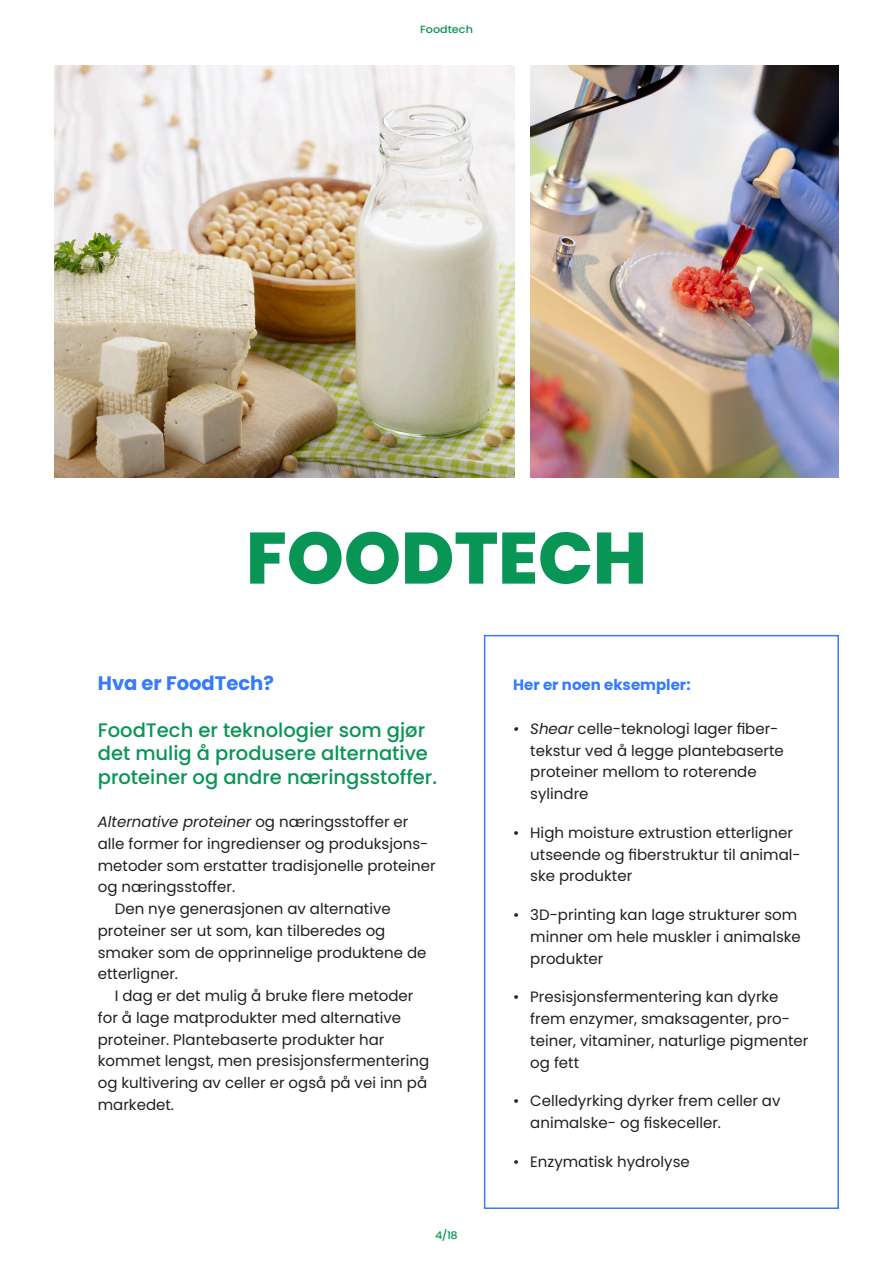
<style>
.page{position:relative;width:893px;height:1263px;background:#fff}
.page>*{position:absolute;margin:0;border:0;box-sizing:border-box;transform-origin:0 0}
.t1{font:800 72.6px "Poppins";color:#099556}
.t2{font:500 19.5px/23.4px "Poppins";color:#099556}
.t3{font:700 19.5px "Poppins";color:#367aff}
.t4{font:15px/21.8px "Poppins";color:#231f20}
.t5{font:italic 15px "Poppins";color:#231f20}
.t6{font:700 15px "Poppins";color:#367aff}
.t7{font:500 10.5px "Poppins";color:#099556;scale:1.07 1}
.s1{font-style:normal}
.s2{font-style:italic}
</style>
<div class="page">
<img style="left:530px;top:66px;width:309px;height:412px">
<img style="left:54px;top:66px;width:460px;height:412px">
<div style="left:484px;top:635px;width:355px;height:574px;border:2px solid #367aff"></div>
<p class="t7" style="left:420px;top:23px;width:51px">Foodtech</p>
<h1 class="t1" style="left:246px;top:516px;width:402px">FOODTECH</h1>
<h2 class="t3" style="left:98px;top:672px;width:178px">Hva er FoodTech?</h2>
<h2 class="t2" style="left:98px;top:718px;width:341px">FoodTech er teknologier som gjør det mulig å produsere alternative proteiner og andre næringsstoffer.</h2>
<p class="t5" style="left:98px;top:813px;width:312px">Alternative proteiner <span class="s1">og næringsstoffer er</span></p>
<p class="t4" style="left:98px;top:833px;width:332px">alle former for ingredienser og produksjons-</p>
<p class="t4" style="left:98px;top:854px;width:339px">metoder som erstatter tradisjonelle proteiner</p>
<p class="t4" style="left:98px;top:876px;width:139px">og næringsstoffer.</p>
<p class="t4" style="left:115px;top:898px;width:277px">Den nye generasjonen av alternative</p>
<p class="t4" style="left:98px;top:920px;width:289px">proteiner ser ut som, kan tilberedes og</p>
<p class="t4" style="left:98px;top:941px;width:330px">smaker som de opprinnelige produktene de</p>
<p class="t4" style="left:98px;top:963px;width:82px">etterligner.</p>
<p class="t4" style="left:115px;top:985px;width:300px">I dag er det mulig å bruke flere metoder</p>
<p class="t4" style="left:98px;top:1007px;width:305px">for å lage matprodukter med alternative</p>
<p class="t4" style="left:98px;top:1028px;width:288px">proteiner. Plantebaserte produkter har</p>
<p class="t4" style="left:98px;top:1050px;width:333px">kommet lengst, men presisjonsfermentering</p>
<p class="t4" style="left:98px;top:1072px;width:331px">og kultivering av celler er også på vei inn på</p>
<p class="t4" style="left:98px;top:1094px;width:78px">markedet.</p>
<p class="t7" style="left:435px;top:1229px;width:23px">4/18</p>
<p class="t6" style="left:513px;top:676px;width:179px">Her er noen eksempler:</p>
<p class="t4" style="left:530px;top:718px;width:255px;text-indent:-17px"><span class="s2">• Shear</span> celle-teknologi lager fiber&shy;tekstur ved å legge plantebaserte proteiner mellom to roterende sylindre</p>
<p class="t4" style="left:530px;top:822px;width:272px;text-indent:-17px">• High moisture extrustion etterligner utseende og fiberstruktur til animal&shy;ske produkter</p>
<p class="t4" style="left:530px;top:904px;width:272px;text-indent:-17px">• 3D-printing kan lage strukturer som minner om hele muskler i animalske produkter</p>
<p class="t4" style="left:530px;top:986px;width:280px;text-indent:-17px">• Presisjonsfermentering kan dyrke frem enzymer, smaksagenter, pro&shy;teiner, vitaminer, naturlige pigmenter og fett</p>
<p class="t4" style="left:530px;top:1090px;width:252px;text-indent:-17px">• Celledyrking dyrker frem celler av animalske- og fiskeceller.</p>
<p class="t4" style="left:513px;top:1151px;width:178px">• Enzymatisk hydrolyse</p>
</div>
